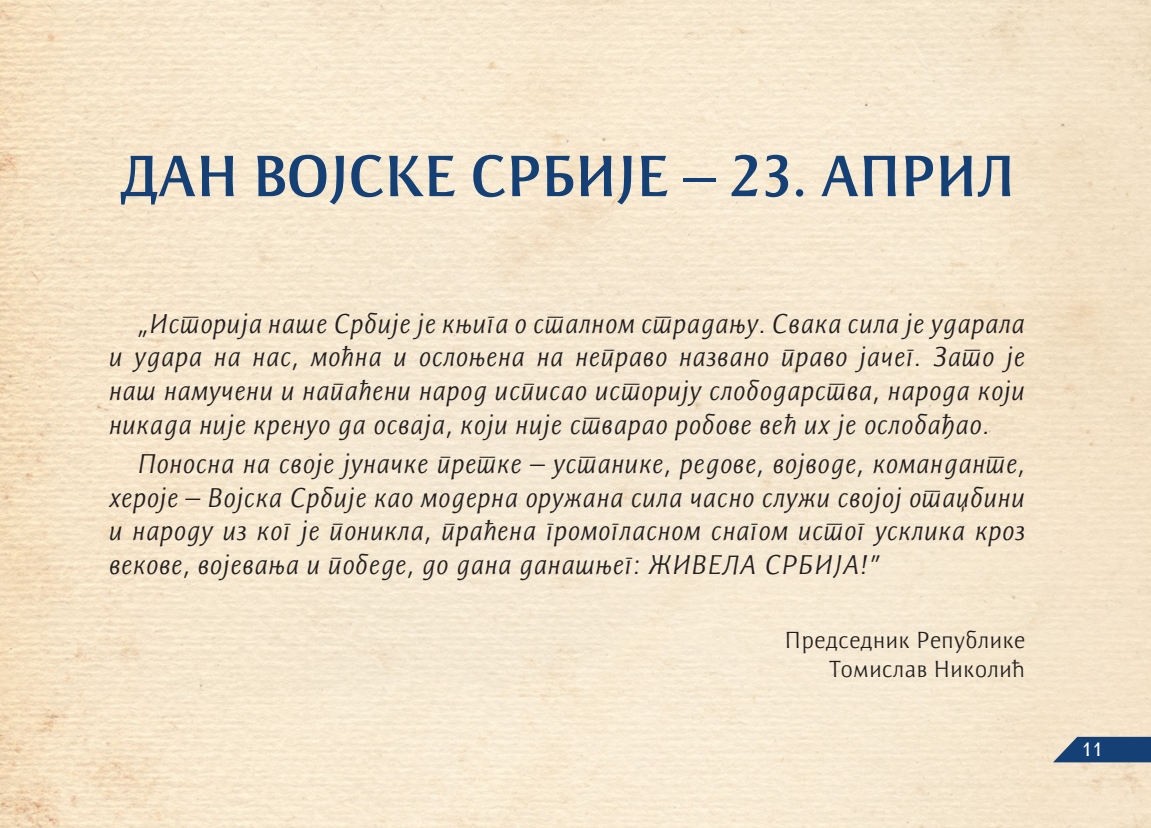
<style>
.page{position:relative;width:1151px;height:828px;background:#fff}
.page>*{position:absolute;margin:0;border:0;box-sizing:border-box;transform-origin:0 0}
.t1{font:700 60px "Resavska S Sans";letter-spacing:.115em;color:#144075}
.t2{font:italic 300 28px/33.6px "Resavska S Sans";color:#231f20;text-align:justify}
.t3{font:300 24px/28.8px "Resavska S Sans";color:#231f20;text-align:right}
.t4{font:500 20px "Resavska S Sans";color:#fff}
</style>
<div class="page">
<svg style="left:1053px;top:737px;width:98px;height:25px;background:#30547f"></svg>
<img style="left:0;top:0;width:1px;height:828px">
<h1 class="t1" style="left:119px;top:142px;width:898px">дан војске србије – 23. април</h1>
<p class="t2" style="left:109px;top:307px;width:918px;text-indent:28px">„Историја наше Србије је књига о сталном страдању. Свака сила је ударала и удара на нас, моћна и ослоњена на неправо названо право јачег. Зато је наш намучени и напаћени народ исписао историју слободарства, народа који никада није кренуо да осваја, који није стварао робове већ их је ослобађао.</p>
<p class="t2" style="left:109px;top:447px;width:918px;text-indent:28px">Поносна на своје јуначке претке – устанике, редове, војводе, команданте, хероје – Војска Србије као модерна оружана сила часно служи својој отаџбини и народу из ког је поникла, праћена громогласном снагом истог усклика кроз векове, војевања и победе, до дана данашњег: ЖИВЕЛА СРБИЈА!”</p>
<p class="t3" style="left:784px;top:625px;width:242px">Председник Републике<br>Томислав Николић</p>
<p class="t4" style="left:1082px;top:738px;width:23px">11</p>
</div>
